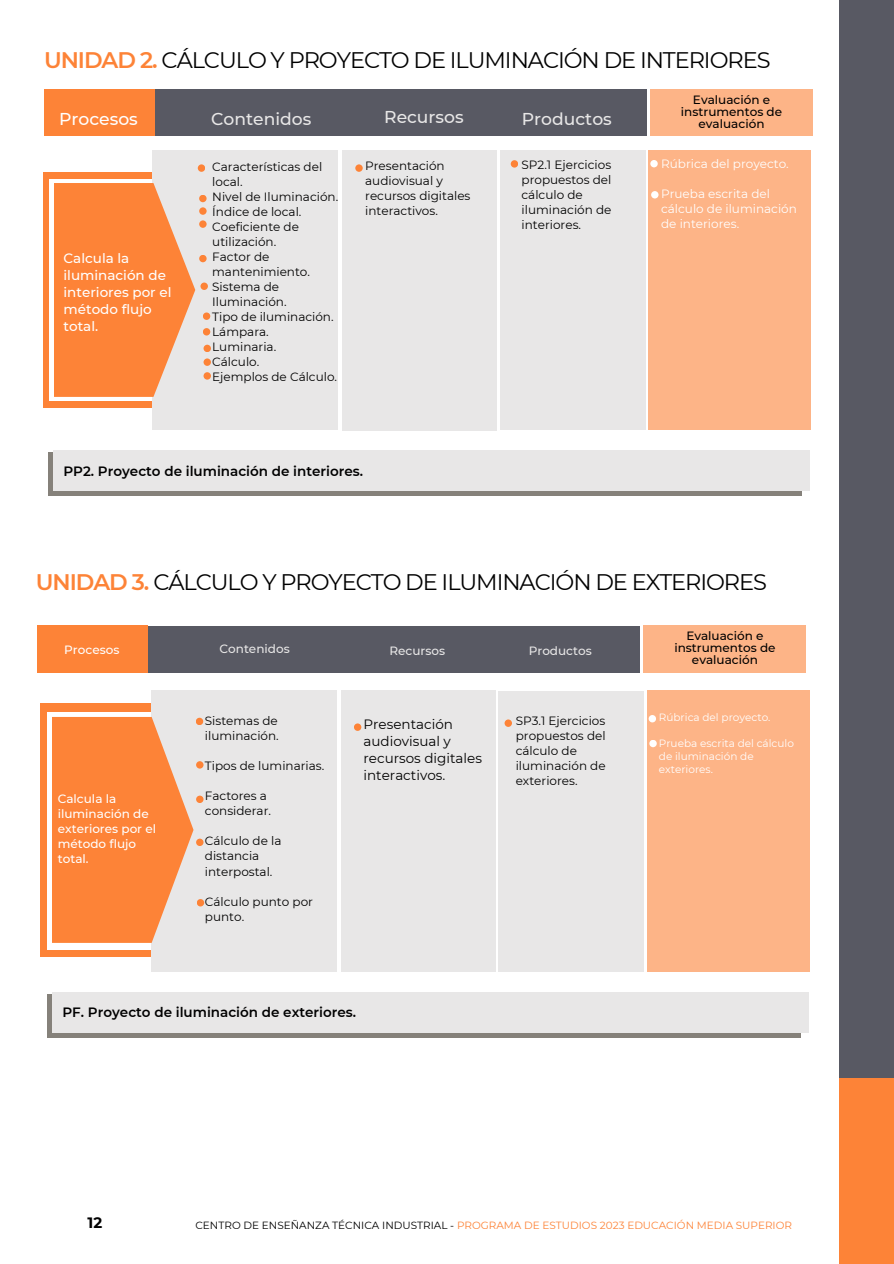
<style>
.page{position:relative;width:894px;height:1264px;background:#fff}
.page>*{position:absolute;margin:0;border:0;box-sizing:border-box;transform-origin:0 0}
.t1{font:22.5px "Montserrat";letter-spacing:-.05em;color:#000}
.t2{font:500 17.1px "Montserrat";color:#e8e7e7}
.t3{font:500 17.1px "Montserrat";color:#fff}
.t4{font:700 15px "Montserrat";color:#000}
.t5{font:600 13.5px "Montserrat";color:#000}
.t6{font:13.5px/16.8px "Montserrat";color:#000}
.t7{font:500 13.5px/16.8px "Montserrat";color:#fff}
.t8{font:12px/15px "Montserrat";color:#000}
.t9{font:500 12px/12px "Montserrat";color:#000;text-align:center}
.t10{font:12px/15px "Montserrat";color:#fff}
.t11{font:500 12px/15px "Montserrat";color:#fff}
.t12{font:500 12px "Montserrat";color:#e8e7e7}
.t13{font:10.5px "Montserrat";color:#fd8337}
.t14{font:10.5px/13px "Montserrat";color:#fff}
.s1{font-weight:600;color:#fd8337}
.s2{color:#000}
</style>
<div class="page">
<div style="left:838px;top:0;width:55px;height:1082px;background:#585963"></div>
<div style="left:838px;top:1078px;width:55px;height:185px;background:#fd8337"></div>
<div style="left:44px;top:89px;width:602px;height:47px;background:#585963"></div>
<div style="left:44px;top:89px;width:110px;height:47px;background:#fd8337"></div>
<div style="left:650px;top:89px;width:162px;height:47px;background:#fdb487"></div>
<div style="left:41px;top:703px;width:110px;height:253px;background:#fd8337"></div>
<div style="left:47px;top:712px;width:582px;height:238px;background:#fff"></div>
<div style="left:151px;top:690px;width:185px;height:281px;background:#e8e7e7"></div>
<div style="left:341px;top:690px;width:154px;height:281px;background:#e8e7e7"></div>
<div style="left:498px;top:690px;width:145px;height:281px;background:#e8e7e7"></div>
<svg style="left:52px;top:717px;width:141px;height:225px;background:#f99150"></svg>
<div style="left:196px;top:717px;width:7px;height:8px;background:#fd8337;border-radius:50%"></div>
<div style="left:196px;top:838px;width:7px;height:8px;background:#fd8337;border-radius:50%"></div>
<div style="left:354px;top:723px;width:7px;height:8px;background:#fd8337;border-radius:50%"></div>
<div style="left:504px;top:719px;width:8px;height:8px;background:#fd8337;border-radius:50%"></div>
<div style="left:646px;top:690px;width:163px;height:281px;background:#fdb487"></div>
<div style="left:648px;top:715px;width:8px;height:7px;background:#fff;border-radius:50%"></div>
<div style="left:44px;top:172px;width:110px;height:235px;background:#fd8337"></div>
<div style="left:49px;top:179px;width:583px;height:221px;background:#fff"></div>
<div style="left:153px;top:150px;width:185px;height:280px;background:#e8e7e7"></div>
<div style="left:342px;top:150px;width:154px;height:280px;background:#e8e7e7"></div>
<div style="left:500px;top:150px;width:145px;height:280px;background:#e8e7e7"></div>
<svg style="left:54px;top:183px;width:141px;height:214px;background:#f99150"></svg>
<div style="left:198px;top:164px;width:7px;height:8px;background:#fd8337;border-radius:50%"></div>
<div style="left:355px;top:164px;width:7px;height:8px;background:#fd8337;border-radius:50%"></div>
<div style="left:199px;top:195px;width:7px;height:7px;background:#fd8337;border-radius:50%"></div>
<div style="left:510px;top:160px;width:8px;height:8px;background:#fd8337;border-radius:50%"></div>
<div style="left:648px;top:150px;width:162px;height:280px;background:#fdb487"></div>
<div style="left:650px;top:160px;width:7px;height:7px;background:#fff;border-radius:50%"></div>
<div style="left:199px;top:207px;width:7px;height:8px;background:#fd8337;border-radius:50%"></div>
<div style="left:200px;top:282px;width:8px;height:8px;background:#fd8337;border-radius:50%"></div>
<div style="left:199px;top:220px;width:7px;height:8px;background:#fd8337;border-radius:50%"></div>
<div style="left:199px;top:255px;width:7px;height:7px;background:#fd8337;border-radius:50%"></div>
<div style="left:651px;top:191px;width:7px;height:7px;background:#fff;border-radius:50%"></div>
<div style="left:196px;top:761px;width:7px;height:7px;background:#fd8337;border-radius:50%"></div>
<div style="left:196px;top:795px;width:7px;height:8px;background:#fd8337;border-radius:50%"></div>
<div style="left:197px;top:899px;width:7px;height:7px;background:#fd8337;border-radius:50%"></div>
<div style="left:649px;top:739px;width:7px;height:8px;background:#fff;border-radius:50%"></div>
<div style="left:203px;top:312px;width:7px;height:8px;background:#fd8337;border-radius:50%"></div>
<div style="left:203px;top:328px;width:7px;height:7px;background:#fd8337;border-radius:50%"></div>
<div style="left:203px;top:345px;width:8px;height:7px;background:#fd8337;border-radius:50%"></div>
<div style="left:203px;top:358px;width:8px;height:8px;background:#fd8337;border-radius:50%"></div>
<div style="left:203px;top:372px;width:8px;height:7px;background:#fd8337;border-radius:50%"></div>
<svg style="left:48px;top:452px;width:753px;height:44px;background:#94918b"></svg>
<div style="left:53px;top:450px;width:756px;height:40px;background:#e8e7e7"></div>
<svg style="left:47px;top:994px;width:753px;height:43px;background:#97948e"></svg>
<div style="left:52px;top:991px;width:756px;height:41px;background:#e8e7e7"></div>
<div style="left:38px;top:626px;width:602px;height:46px;background:#585963"></div>
<div style="left:38px;top:625px;width:110px;height:47px;background:#fd8337"></div>
<div style="left:643px;top:625px;width:163px;height:47px;background:#fdb487"></div>
<h2 class="t1" style="left:44px;top:46px;width:727px"><span class="s1">UNIDAD 2.</span> CÁLCULO Y PROYECTO DE ILUMINACIÓN DE INTERIORES</h2>
<h2 class="t3" style="left:59px;top:108px;width:80px">Procesos</h2>
<h2 class="t2" style="left:211px;top:108px;width:102px">Contenidos</h2>
<h5 class="t2" style="left:384px;top:106px;width:81px">Recursos</h5>
<h6 class="t2" style="left:521px;top:108px;width:91px">Productos</h6>
<h6 class="t9" style="left:680px;top:94px;width:103px">Evaluación e instrumentos de evaluación</h6>
<h5 class="t7" style="left:63px;top:250px;width:109px">Calcula la iluminación de interiores por el método flujo total.</h5>
<h6 class="t8" style="left:212px;top:159px;width:127px">Características del local.<br>Nivel de Iluminación.<br>Índice de local.<br>Coeficiente de utilización.<br>Factor de mantenimiento.<br>Sistema de<br>Iluminación.<br>Tipo de iluminación.<br>Lámpara.<br>Luminaria.<br>Cálculo.<br>Ejemplos de Cálculo.</h6>
<h6 class="t8" style="left:365px;top:159px;width:107px">Presentación audiovisual y recursos digitales interactivos.</h6>
<h6 class="t8" style="left:521px;top:157px;width:91px">SP2.1 Ejercicios propuestos del cálculo de iluminación de interiores.</h6>
<h6 class="t10" style="left:661px;top:156px;width:129px">Rúbrica del proyecto.</h6>
<h6 class="t10" style="left:661px;top:186px;width:137px">Prueba escrita del cálculo de iluminación de interiores.</h6>
<h4 class="t5" style="left:63px;top:462px;width:301px">PP2. Proyecto de iluminación de interiores.</h4>
<p class="t1" style="left:36px;top:568px;width:732px"><span class="s1">UNIDAD 3.</span> CÁLCULO Y PROYECTO DE ILUMINACIÓN DE EXTERIORES</p>
<h5 class="t11" style="left:64px;top:642px;width:57px">Procesos</h5>
<p class="t12" style="left:219px;top:641px;width:72px">Contenidos</p>
<p class="t12" style="left:389px;top:643px;width:57px">Recursos</p>
<h3 class="t12" style="left:528px;top:643px;width:64px">Productos</h3>
<p class="t9" style="left:674px;top:630px;width:103px">Evaluación e instrumentos de evaluación</p>
<h6 class="t11" style="left:58px;top:791px;width:100px">Calcula la iluminación de exteriores por el método flujo total.</h6>
<h3 class="t8" style="left:205px;top:713px;width:75px">Sistemas de iluminación.</h3>
<h6 class="t8" style="left:205px;top:758px;width:121px">Tipos de luminarias.</h6>
<h6 class="t8" style="left:205px;top:788px;width:68px">Factores a considerar.</h6>
<h3 class="t8" style="left:205px;top:833px;width:78px">Cálculo de la distancia interpostal.</h3>
<h1 class="t8" style="left:205px;top:893px;width:110px">Cálculo punto por punto.</h1>
<h5 class="t6" style="left:363px;top:716px;width:120px">Presentación audiovisual y recursos digitales interactivos.</h5>
<h5 class="t8" style="left:515px;top:713px;width:91px">SP3.1 Ejercicios propuestos del cálculo de iluminación de exteriores.</h5>
<h5 class="t14" style="left:658px;top:710px;width:113px">Rúbrica del proyecto.</h5>
<h5 class="t14" style="left:658px;top:736px;width:137px">Prueba escrita del cálculo de iluminación de exteriores.</h5>
<h6 class="t5" style="left:62px;top:1004px;width:295px">PF. Proyecto de iluminación de exteriores.</h6>
<h2 class="t4" style="left:87px;top:1213px;width:16px">12</h2>
<h1 class="t13" style="left:195px;top:1218px;width:598px"><span class="s2">CENTRO DE ENSEÑANZA TÉCNICA INDUSTRIAL -</span> PROGRAMA DE ESTUDIOS 2023 EDUCACIÓN MEDIA SUPERIOR</h1>
</div>
